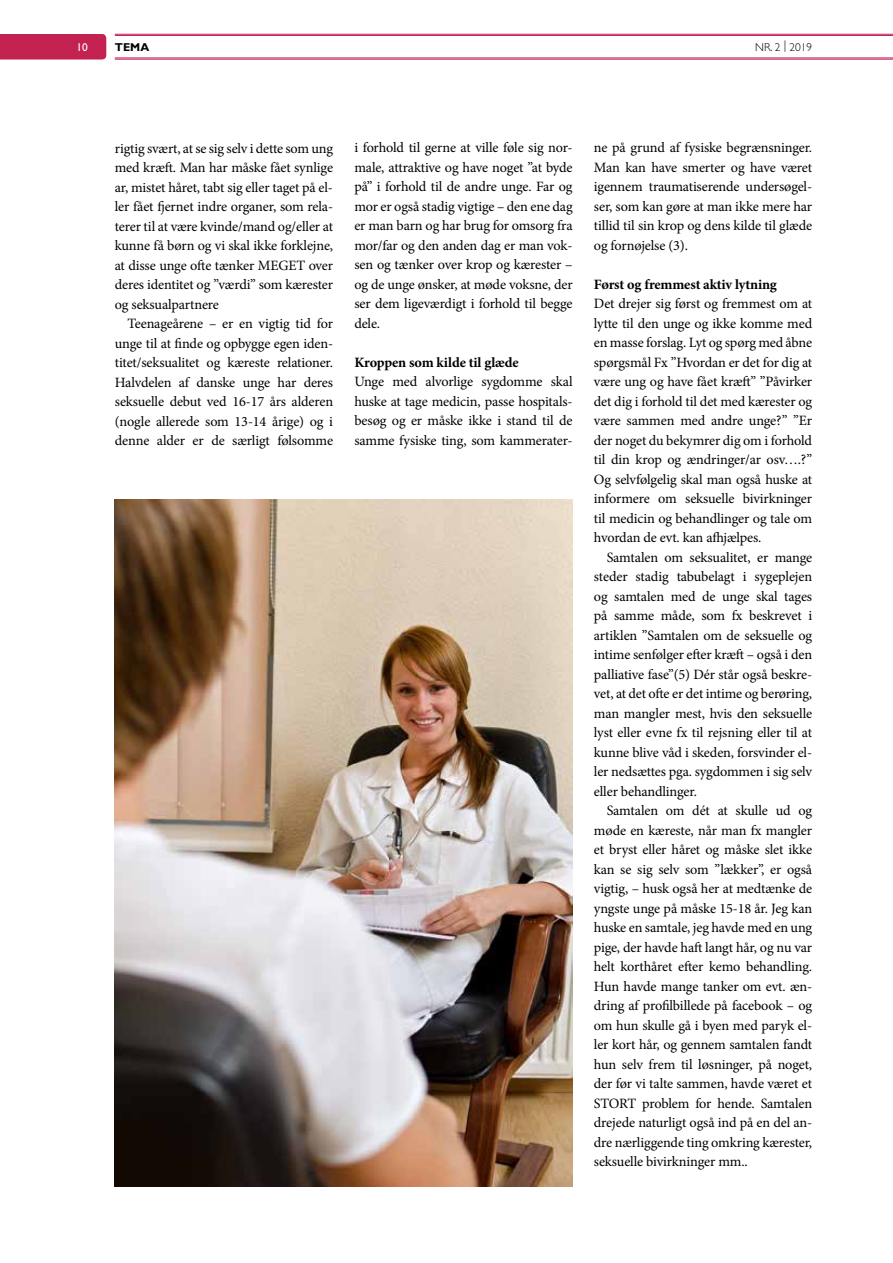
<style>
.page{position:relative;width:893px;height:1263px;background:#fff}
.page>*{position:absolute;margin:0;border:0;box-sizing:border-box;transform-origin:0 0}
.t1{font:14.25px/19.5px "Minion Pro";letter-spacing:-.01em;color:#000;text-align:justify}
.t2{font:700 14.25px "Minion Pro";letter-spacing:-.01em;color:#000}
.t3{font:300 11.4px "Gill Sans Std";color:#000}
.t4{font:700 11.4px "Gill Sans Std";color:#000}
.t5{font:11.4px "Gill Sans Std";color:#fff}
</style>
<div class="page">
<div style="left:0;top:34px;width:106px;height:26px;background:#c32150"></div>
<hr style="left:115px;top:34px;width:778px;height:1px;background:#c32150">
<hr style="left:115px;top:35px;width:778px;height:1px;background:#c32150">
<hr style="left:115px;top:58px;width:778px;height:1px;background:#c32150">
<hr style="left:115px;top:59px;width:778px;height:1px;background:#c32150">
<img style="left:115px;top:499px;width:458px;height:687px">
<p class="t5" style="left:77px;top:40px;width:13px">10</p>
<p class="t3" style="left:755px;top:41px;width:58px">NR. 2 | 2019</p>
<p class="t4" style="left:115px;top:40px;width:36px">TEMA</p>
<p class="t1" style="left:115px;top:138px;width:220px">rigtig svært, at se sig selv i dette som ung med kræft. Man har måske fået synlige ar, mistet håret, tabt sig eller taget på el&shy;ler fået fjernet indre organer, som rela&shy;terer til at være kvinde/mand og/eller at kunne få børn og vi skal ikke forklejne, at disse unge ofte tænker MEGET over deres identitet og ”værdi” som kærester og seksualpartnere</p>
<p class="t1" style="left:115px;top:314px;width:220px;text-indent:13px">Teenageårene – er en vigtig tid for unge til at finde og opbygge egen iden&shy;titet/seksualitet og kæreste relationer.<br>Halvdelen af danske unge har deres seksuelle debut ved 16-17 års alderen (nogle allerede som 13-14 årige) og i denne alder er de særligt følsomme</p>
<p class="t1" style="left:354px;top:138px;width:220px">i forhold til gerne at ville føle sig nor&shy;male, attraktive og have noget ”at byde på” i forhold til de andre unge. Far og mor er også stadig vigtige – den ene dag er man barn og har brug for omsorg fra mor/far og den anden dag er man vok&shy;sen og tænker over krop og kærester – og de unge ønsker, at møde voksne, der ser dem ligeværdigt i forhold til begge dele.</p>
<p class="t2" style="left:354px;top:352px;width:166px">Kroppen som kilde til glæde</p>
<p class="t1" style="left:354px;top:372px;width:220px">Unge med alvorlige sygdomme skal huske at tage medicin, passe hospitals&shy;besøg og er måske ikke i stand til de samme fysiske ting, som kammerater-</p>
<p class="t1" style="left:594px;top:138px;width:220px">ne på grund af fysiske begrænsninger.<br>Man kan have smerter og have været igennem traumatiserende undersøgel&shy;ser, som kan gøre at man ikke mere har tillid til sin krop og dens kilde til glæde og fornøjelse (3).</p>
<p class="t2" style="left:594px;top:274px;width:184px">Først og fremmest aktiv lytning</p>
<p class="t1" style="left:594px;top:294px;width:220px">Det drejer sig først og fremmest om at lytte til den unge og ikke komme med en masse forslag. Lyt og spørg med åbne spørgsmål Fx ”Hvordan er det for dig at være ung og have fået kræft” ”Påvirker det dig i forhold til det med kærester og være sammen med andre unge?” ”Er der noget du bekymrer dig om i forhold til din krop og ændringer/ar osv….?” Og selvfølgelig skal man også huske at informere om seksuelle bivirkninger til medicin og behandlinger og tale om hvordan de evt. kan afhjælpes.</p>
<p class="t1" style="left:594px;top:548px;width:220px;text-indent:13px">Samtalen om seksualitet, er mange steder stadig tabubelagt i sygeplejen og samtalen med de unge skal tages på samme måde, som fx beskrevet i artiklen ”Samtalen om de seksuelle og intime senfølger efter kræft – også i den palliative fase”(5) Dér står også beskre&shy;vet, at det ofte er det intime og berøring, man mangler mest, hvis den seksuelle lyst eller evne fx til rejsning eller til at kunne blive våd i skeden, forsvinder el&shy;ler nedsættes pga. sygdommen i sig selv eller behandlinger.</p>
<p class="t1" style="left:594px;top:801px;width:220px;text-indent:13px">Samtalen om dét at skulle ud og møde en kæreste, når man fx mangler et bryst eller håret og måske slet ikke kan se sig selv som ”lækker”, er også vigtig, – husk også her at medtænke de yngste unge på måske 15-18 år. Jeg kan huske en samtale, jeg havde med en ung pige, der havde haft langt hår, og nu var helt korthåret efter kemo behandling.<br>Hun havde mange tanker om evt. æn&shy;dring af profilbillede på facebook – og om hun skulle gå i byen med paryk el&shy;ler kort hår, og gennem samtalen fandt hun selv frem til løsninger, på noget, der før vi talte sammen, havde været et STORT problem for hende. Samtalen drejede naturligt også ind på en del an&shy;dre nærliggende ting omkring kærester, seksuelle bivirkninger mm..</p>
</div>
